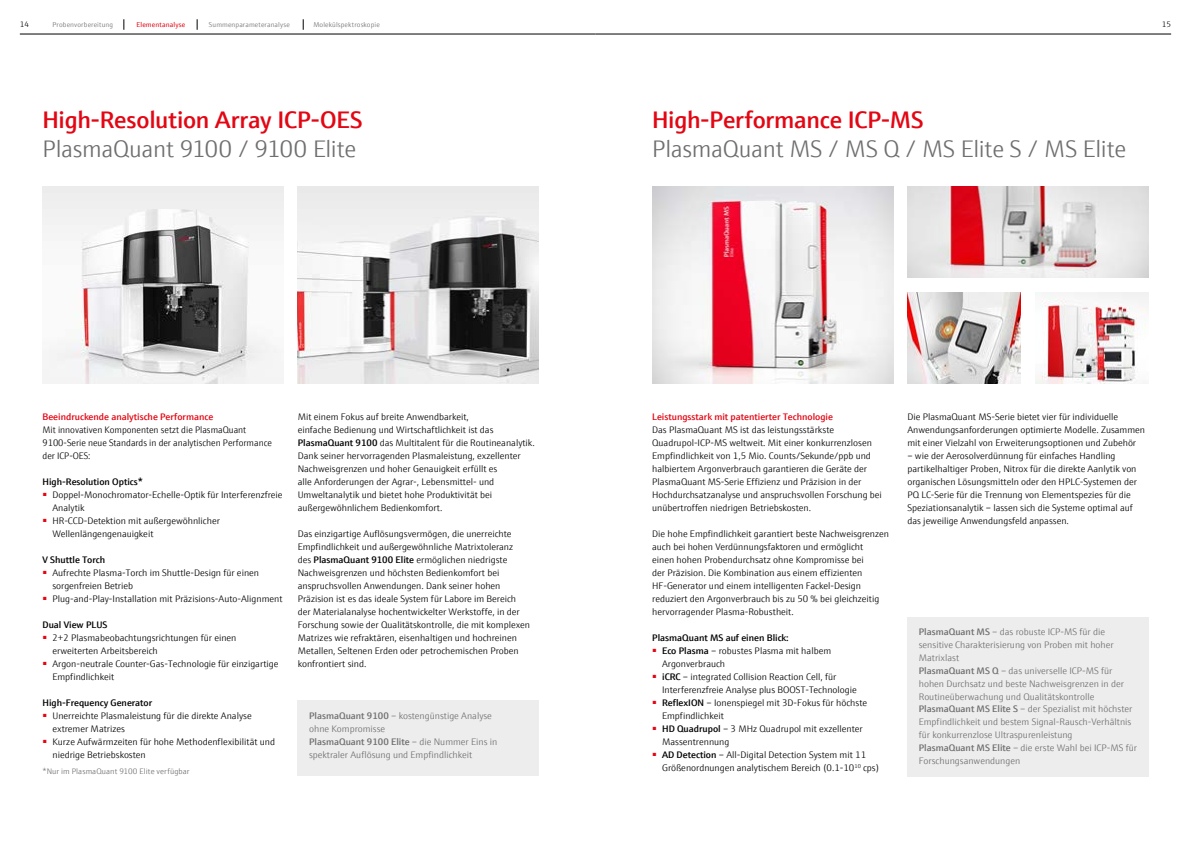
<style>
.page{position:relative;width:1191px;height:842px;background:#fff}
.page>*{position:absolute;margin:0;border:0;box-sizing:border-box;transform-origin:0 0}
.t1{font:300 24px "E+H Sans";letter-spacing:-.015em;color:#706f6f}
.t2{font:600 24px "E+H Sans";letter-spacing:-.01em;color:#e30613}
.t3{font:300 9.5px/13px "E+H Sans";color:#000}
.t4{font:300 9.5px/13px "E+H Sans";color:#706f6f}
.t5{font:300 9.5px/13px "E+H Sans";color:#000;scale:.96 1}
.t6{font:600 9.5px "E+H Sans";color:#000}
.t7{font:600 9.5px "E+H Sans";color:#e30613}
.t8{font:300 8px "E+H Sans";letter-spacing:.01em;color:#706f6f}
.t9{font:300 8px "E+H Sans";color:#000}
.t10{font:300 7px "E+H Sans";letter-spacing:.015em;color:#706f6f}
.t11{font:7px "E+H Sans";letter-spacing:.015em;color:#e30613}
.s1{font-weight:600}
</style>
<div class="page">
<hr style="left:595px;top:34px;width:576px;height:1px;background:#000">
<hr style="left:20px;top:34px;width:575px;height:1px;background:#000">
<img style="left:43px;top:186px;width:240px;height:197px">
<img style="left:298px;top:186px;width:241px;height:197px">
<div style="left:298px;top:701px;width:241px;height:75px;background:#ededed"></div>
<div style="left:907px;top:617px;width:241px;height:159px;background:#ededed"></div>
<img style="left:652px;top:186px;width:241px;height:197px">
<img style="left:907px;top:293px;width:113px;height:90px">
<img style="left:907px;top:186px;width:241px;height:91px">
<img style="left:1035px;top:293px;width:113px;height:90px">
<p class="t9" style="left:20px;top:18px;width:11px">14</p>
<p class="t10" style="left:52px;top:19px;width:62px">Probenvorbereitung</p>
<p class="t11" style="left:136px;top:19px;width:50px">Elementanalyse</p>
<p class="t10" style="left:209px;top:19px;width:82px">Summenparameteranalyse</p>
<p class="t10" style="left:313px;top:19px;width:68px">Molekülspektroskopie</p>
<p class="t9" style="left:1161px;top:18px;width:11px">15</p>
<h1 class="t2" style="left:43px;top:101px;width:322px">High-Resolution Array ICP-OES</h1>
<h1 class="t1" style="left:43px;top:131px;width:315px">PlasmaQuant 9100 / 9100 Elite</h1>
<p class="t7" style="left:43px;top:409px;width:172px">Beeindruckende analytische Performance</p>
<p class="t5" style="left:43px;top:422px;width:240px">Mit innovativen Komponenten setzt die PlasmaQuant<br>9100-Serie neue Standards in der analytischen Performance der ICP-OES:</p>
<p class="t6" style="left:43px;top:474px;width:102px">High-Resolution Optics*</p>
<p class="t3" style="left:52px;top:487px;width:232px;text-indent:-10px"><sup>■</sup> Doppel-Monochromator-Echelle-Optik für Interferenzfreie<br>Analytik</p>
<p class="t3" style="left:52px;top:513px;width:169px;text-indent:-10px"><sup>■</sup> HR-CCD-Detektion mit außergewöhnlicher<br>Wellenlängengenauigkeit</p>
<p class="t6" style="left:43px;top:552px;width:64px">V Shuttle Torch</p>
<p class="t3" style="left:52px;top:565px;width:208px;text-indent:-10px"><sup>■</sup> Aufrechte Plasma-Torch im Shuttle-Design für einen sorgenfreien Betrieb</p>
<p class="t3" style="left:43px;top:591px;width:241px"><sup>■</sup> Plug-and-Play-Installation mit Präzisions-Auto-Alignment</p>
<p class="t6" style="left:43px;top:617px;width:66px">Dual View PLUS</p>
<p class="t3" style="left:52px;top:630px;width:186px;text-indent:-10px"><sup>■</sup> 2+2 Plasmabeobachtungsrichtungen für einen erweiterten Arbeitsbereich</p>
<p class="t3" style="left:52px;top:656px;width:227px;text-indent:-10px"><sup>■</sup> Argon-neutrale Counter-Gas-Technologie für einzigartige<br>Empfindlichkeit</p>
<p class="t6" style="left:43px;top:695px;width:111px">High-Frequency Generator</p>
<p class="t3" style="left:52px;top:708px;width:201px;text-indent:-10px"><sup>■</sup> Unerreichte Plasmaleistung für die direkte Analyse extremer Matrizes</p>
<p class="t3" style="left:52px;top:734px;width:224px;text-indent:-10px"><sup>■</sup> Kurze Aufwärmzeiten für hohe Methodenflexibilität und niedrige Betriebskosten</p>
<p class="t8" style="left:43px;top:765px;width:149px">*Nur im PlasmaQuant 9100 Elite verfügbar</p>
<p class="t3" style="left:298px;top:409px;width:238px">Mit einem Fokus auf breite Anwendbarkeit,<br>einfache Bedienung und Wirtschaftlichkeit ist das <span class="s1">PlasmaQuant 9100</span> das Multitalent für die Routineanalytik.<br>Dank seiner hervorragenden Plasmaleistung, exzellenter Nachweisgrenzen und hoher Genauigkeit erfüllt es<br>alle Anforderungen der Agrar-, Lebensmittel- und Umweltanalytik und bietet hohe Produktivität bei außergewöhnlichem Bedienkomfort.</p>
<p class="t3" style="left:298px;top:526px;width:234px">Das einzigartige Auflösungsvermögen, die unerreichte Empfindlichkeit und außergewöhnliche Matrixtoleranz<br>des <span class="s1">PlasmaQuant 9100 Elite</span> ermöglichen niedrigste Nachweisgrenzen und höchsten Bedienkomfort bei anspruchsvollen Anwendungen. Dank seiner hohen Präzision ist es das ideale System für Labore im Bereich der Materialanalyse hochentwickelter Werkstoffe, in der Forschung sowie der Qualitätskontrolle, die mit komplexen Matrizes wie refraktären, eisenhaltigen und hochreinen Metallen, Seltenen Erden oder petrochemischen Proben konfrontiert sind.</p>
<p class="t4" style="left:309px;top:708px;width:190px"><span class="s1">PlasmaQuant 9100</span> – kostengünstige Analyse ohne Kompromisse<br><span class="s1">PlasmaQuant 9100 Elite</span> – die Nummer Eins in spektraler Auflösung und Empfindlichkeit</p>
<h1 class="t2" style="left:652px;top:101px;width:273px">High-Performance ICP-MS</h1>
<h1 class="t1" style="left:652px;top:131px;width:475px">PlasmaQuant MS / MS Q / MS Elite S / MS Elite</h1>
<p class="t7" style="left:652px;top:409px;width:182px">Leistungsstark mit patentierter Technologie</p>
<p class="t3" style="left:652px;top:422px;width:231px">Das PlasmaQuant MS ist das leistungsstärkste Quadrupol-ICP-MS weltweit. Mit einer konkurrenzlosen Empfindlichkeit von 1,5 Mio. Counts/Sekunde/ppb und halbiertem Argonverbrauch garantieren die Geräte der PlasmaQuant MS-Serie Effizienz und Präzision in der Hochdurchsatzanalyse und anspruchsvollen Forschung bei unübertroffen niedrigen Betriebskosten.</p>
<p class="t3" style="left:652px;top:526px;width:238px">Die hohe Empfindlichkeit garantiert beste Nachweisgrenzen auch bei hohen Verdünnungsfaktoren und ermöglicht<br>einen hohen Probendurchsatz ohne Kompromisse bei<br>der Präzision. Die Kombination aus einem effizienten HF-Generator und einem intelligenten Fackel-Design reduziert den Argonverbrauch bis zu 50 % bei gleichzeitig hervorragender Plasma-Robustheit.</p>
<p class="t6" style="left:652px;top:630px;width:138px">PlasmaQuant MS auf einen Blick:</p>
<p class="t3" style="left:662px;top:643px;width:170px;text-indent:-10px"><sup>■</sup> <span class="s1">Eco Plasma</span> – robustes Plasma mit halbem<br>Argonverbrauch</p>
<p class="t3" style="left:662px;top:669px;width:196px;text-indent:-10px"><sup>■</sup> <span class="s1">iCRC</span> – integrated Collision Reaction Cell, für<br>Interferenzfreie Analyse plus BOOST-Technologie</p>
<p class="t3" style="left:662px;top:695px;width:206px;text-indent:-10px"><sup>■</sup> <span class="s1">ReflexION</span> – Ionenspiegel mit 3D-Fokus für höchste<br>Empfindlichkeit</p>
<p class="t3" style="left:662px;top:721px;width:202px;text-indent:-10px"><sup>■</sup> <span class="s1">HD Quadrupol</span> – 3 MHz Quadrupol mit exzellenter<br>Massentrennung</p>
<p class="t3" style="left:662px;top:747px;width:219px;text-indent:-10px"><sup>■</sup> <span class="s1">AD Detection</span> – All-Digital Detection System mit 11<br>Größenordnungen analytischem Bereich (0.1-10<sup>10</sup> cps)</p>
<p class="t3" style="left:907px;top:409px;width:239px">Die PlasmaQuant MS-Serie bietet vier für individuelle<br>Anwendungsanforderungen optimierte Modelle. Zusammen mit einer Vielzahl von Erweiterungsoptionen und Zubehör</p>
<p class="t3" style="left:907px;top:448px;width:231px">– wie der Aerosolverdünnung für einfaches Handling partikelhaltiger Proben, Nitrox für die direkte Aanlytik von organischen Lösungsmitteln oder den HPLC-Systemen der PQ LC-Serie für die Trennung von Elementspezies für die Speziationsanalytik – lassen sich die Systeme optimal auf das jeweilige Anwendungsfeld anpassen.</p>
<p class="t4" style="left:918px;top:624px;width:220px"><span class="s1">PlasmaQuant MS</span> – das robuste ICP-MS für die sensitive Charakterisierung von Proben mit hoher Matrixlast<br><span class="s1">PlasmaQuant MS Q</span> – das universelle ICP-MS für hohen Durchsatz und beste Nachweisgrenzen in der Routineüberwachung und Qualitätskontrolle <span class="s1">PlasmaQuant MS Elite S</span> – der Spezialist mit höchster Empfindlichkeit und bestem Signal-Rausch-Verhältnis für konkurrenzlose Ultraspurenleistung<br><span class="s1">PlasmaQuant MS Elite</span> – die erste Wahl bei ICP-MS für Forschungsanwendungen</p>
</div>
